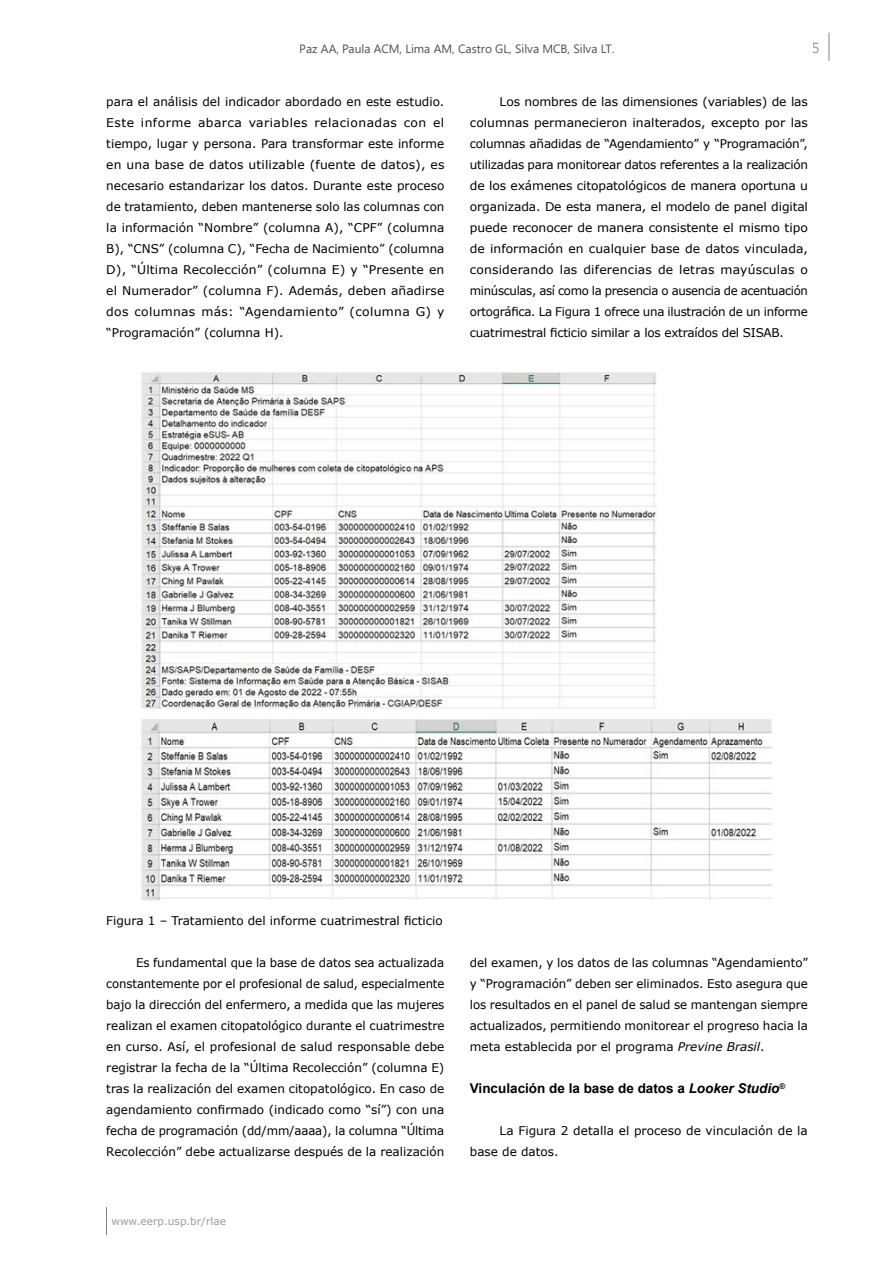
<style>
.page{position:relative;width:893px;height:1263px;background:#fff}
.page>*{position:absolute;margin:0;border:0;box-sizing:border-box;transform-origin:0 0}
.t1{font:700 13.5px "Arial";color:#000}
.t2{font:13.5px "Geneva";color:#706f6f}
.t3{font:12px/21px "Verdana";color:#000;text-align:justify}
.t4{font:12px "Segoe UI";color:#000}
.t5{font:10.5px "Verdana";color:#706f6f}
.s1{font-style:italic}
</style>
<div class="page">
<svg style="left:106px;top:1207px;width:1px;height:28px"></svg>
<svg style="left:829px;top:33px;width:1px;height:28px"></svg>
<img style="left:141px;top:372px;width:631px;height:529px">
<p class="t4" style="left:300px;top:38px;width:316px">Paz AA, Paula ACM, Lima AM, Castro GL, Silva MCB, Silva LT.</p>
<p class="t2" style="left:812px;top:40px;width:11px">5</p>
<p class="t3" style="left:106px;top:91px;width:340px">para el análisis del indicador abordado en este estudio.<br>Este informe abarca variables relacionadas con el tiempo, lugar y persona. Para transformar este informe en una base de datos utilizable (fuente de datos), es necesario estandarizar los datos. Durante este proceso de tratamiento, deben mantenerse solo las columnas con la información “Nombre” (columna A), “CPF” (columna B), “CNS” (columna C), “Fecha de Nacimiento” (columna D), “Última Recolección” (columna E) y “Presente en el Numerador” (columna F). Además, deben añadirse dos columnas más: “Agendamiento” (columna G) y “Programación” (columna H).</p>
<p class="t3" style="left:470px;top:91px;width:340px;text-indent:30px">Los nombres de las dimensiones (variables) de las columnas permanecieron inalterados, excepto por las columnas añadidas de “Agendamiento” y “Programación”, utilizadas para monitorear datos referentes a la realización de los exámenes citopatológicos de manera oportuna u organizada. De esta manera, el modelo de panel digital puede reconocer de manera consistente el mismo tipo de información en cualquier base de datos vinculada, considerando las diferencias de letras mayúsculas o minúsculas, así como la presencia o ausencia de acentuación ortográfica. La Figura 1 ofrece una ilustración de un informe cuatrimestral ficticio similar a los extraídos del SISAB.</p>
<p class="t3" style="left:106px;top:910px;width:338px">Figura 1 – Tratamiento del informe cuatrimestral ficticio</p>
<p class="t3" style="left:106px;top:952px;width:340px;text-indent:30px">Es fundamental que la base de datos sea actualizada constantemente por el profesional de salud, especialmente bajo la dirección del enfermero, a medida que las mujeres realizan el examen citopatológico durante el cuatrimestre en curso. Así, el profesional de salud responsable debe registrar la fecha de la “Última Recolección” (columna E) tras la realización del examen citopatológico. En caso de agendamiento confirmado (indicado como “sí”) con una fecha de programación (dd/mm/aaaa), la columna “Última Recolección” debe actualizarse después de la realización</p>
<p class="t3" style="left:470px;top:952px;width:340px">del examen, y los datos de las columnas “Agendamiento” y “Programación” deben ser eliminados. Esto asegura que los resultados en el panel de salud se mantengan siempre actualizados, permitiendo monitorear el progreso hacia la meta establecida por el programa <span class="s1">Previne Brasil</span>.</p>
<p class="t1" style="left:470px;top:1079px;width:317px">Vinculación de la base de datos a <span class="s1">Looker Studio</span><sup>®</sup></p>
<p class="t3" style="left:470px;top:1120px;width:339px;text-indent:30px">La Figura 2 detalla el proceso de vinculación de la base de datos.</p>
<p class="t5" style="left:111px;top:1214px;width:116px">www.eerp.usp.br/rlae</p>
</div>
